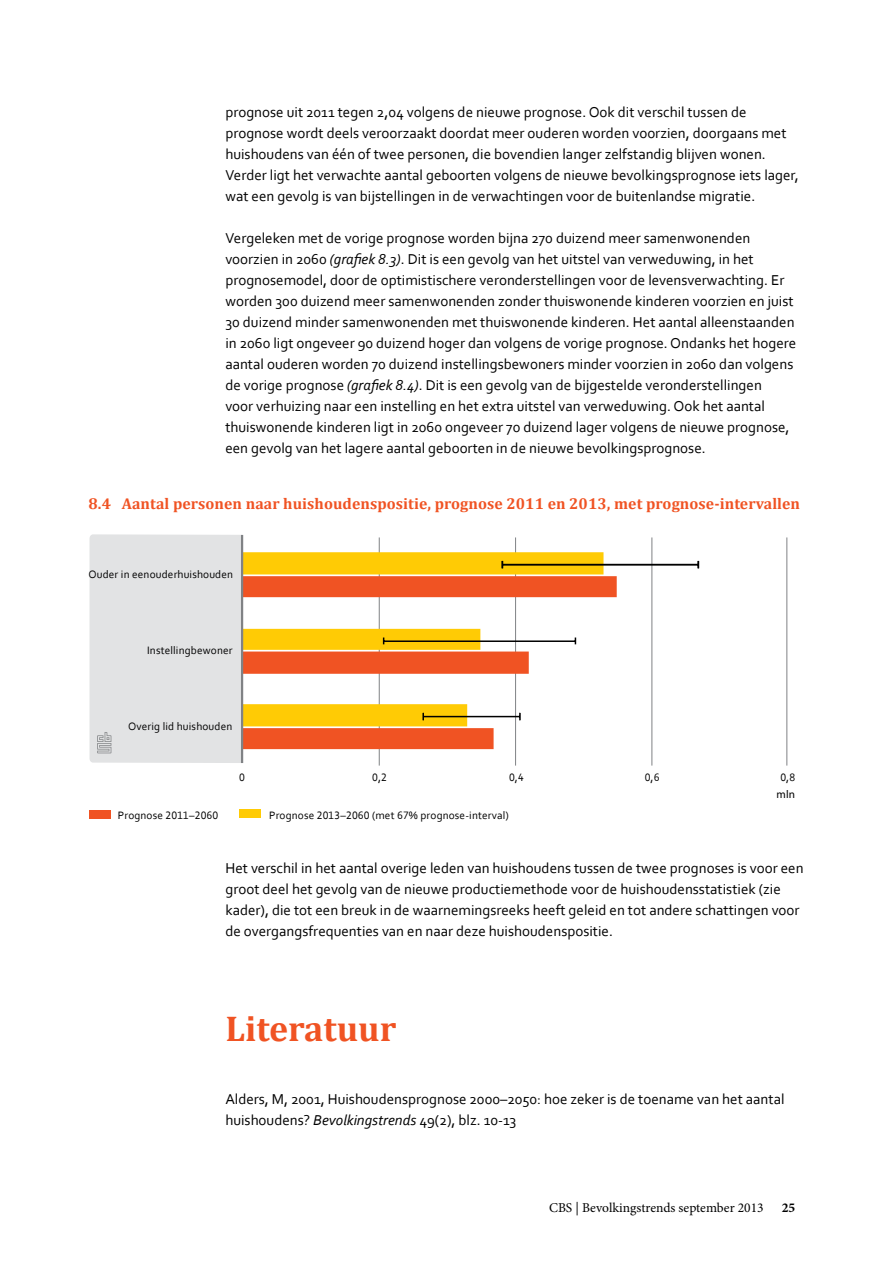
<style>
.page{position:relative;width:893px;height:1263px;background:#fff}
.page>*{position:absolute;margin:0;border:0;box-sizing:border-box;transform-origin:0 0}
.t1{font:700 36px "Cambria";color:#f05323}
.t2{font:700 15.75px "Cambria";letter-spacing:.005em;color:#f05323}
.t3{font:15px/21px "Corbel";color:#000}
.t4{font:13.5px "Minion Pro";color:#000}
.t5{font:700 13.5px "Minion Pro";color:#000}
.t6{font:11.25px "Corbel";letter-spacing:.01em;color:#000}
.t7{font:11.25px "Myriad Pro";color:#000}
.s1{font-style:italic}
</style>
<div class="page">
<div style="left:90px;top:534px;width:151px;height:229px;background:#e2e3e4"></div>
<div style="left:89px;top:810px;width:21px;height:8px;background:#f05323"></div>
<div style="left:240px;top:810px;width:21px;height:8px;background:#ffcb05"></div>
<hr style="left:379px;top:537px;width:1px;height:228px;background:#808285">
<hr style="left:515px;top:537px;width:1px;height:228px;background:#808285">
<hr style="left:652px;top:537px;width:1px;height:228px;background:#808285">
<hr style="left:787px;top:537px;width:1px;height:228px;background:#808285">
<svg style="left:243px;top:576px;width:374px;height:173px"></svg>
<svg style="left:243px;top:552px;width:360px;height:174px"></svg>
<hr style="left:423px;top:716px;width:44px;height:1px;background:#000">
<hr style="left:467px;top:716px;width:53px;height:1px;background:#000">
<svg style="left:422px;top:713px;width:2px;height:7px"></svg>
<svg style="left:519px;top:713px;width:2px;height:7px"></svg>
<hr style="left:384px;top:640px;width:96px;height:2px;background:#000">
<hr style="left:480px;top:640px;width:95px;height:2px;background:#000">
<hr style="left:502px;top:564px;width:101px;height:1px;background:#000">
<hr style="left:603px;top:564px;width:95px;height:1px;background:#000">
<hr style="left:241px;top:535px;width:2px;height:228px;background:#808285">
<p class="t3" style="left:225px;top:101px;width:575px">prognose uit 2011 tegen 2,04 volgens de nieuwe prognose. Ook dit verschil tussen de prognose wordt deels veroorzaakt doordat meer ouderen worden voorzien, doorgaans met huishoudens van één of twee personen, die bovendien langer zelfstandig blijven wonen.<br>Verder ligt het verwachte aantal geboorten volgens de nieuwe bevolkingsprognose iets lager, wat een gevolg is van bijstellingen in de verwachtingen voor de buitenlandse migratie.</p>
<p class="t3" style="left:225px;top:227px;width:572px">Vergeleken met de vorige prognose worden bijna 270 duizend meer samenwonenden voorzien in 2060 <span class="s1">(grafiek 8.3)</span>. Dit is een gevolg van het uitstel van verweduwing, in het prognosemodel, door de optimistischere veronderstellingen voor de levensverwachting. Er worden 300 duizend meer samenwonenden zonder thuiswonende kinderen voorzien en juist 30 duizend minder samenwonenden met thuiswonende kinderen. Het aantal alleenstaanden in 2060 ligt ongeveer 90 duizend hoger dan volgens de vorige prognose. Ondanks het hogere aantal ouderen worden 70 duizend instellingsbewoners minder voorzien in 2060 dan volgens de vorige prognose <span class="s1">(grafiek 8.4)</span>. Dit is een gevolg van de bijgestelde veronderstellingen<br>voor verhuizing naar een instelling en het extra uitstel van verweduwing. Ook het aantal thuiswonende kinderen ligt in 2060 ongeveer 70 duizend lager volgens de nieuwe prognose, een gevolg van het lagere aantal geboorten in de nieuwe bevolkingsprognose.</p>
<p class="t2" style="left:89px;top:494px;width:713px">8.4 Aantal personen naar huishoudenspositie, prognose 2011 en 2013, met prognose-intervallen</p>
<p class="t6" style="left:88px;top:567px;width:146px">Ouder in eenouderhuishouden</p>
<p class="t6" style="left:147px;top:643px;width:87px">Instellingbewoner</p>
<p class="t6" style="left:128px;top:720px;width:106px">Overig lid huishouden</p>
<p class="t6" style="left:239px;top:770px;width:7px">0</p>
<p class="t6" style="left:372px;top:770px;width:16px">0,2</p>
<p class="t6" style="left:509px;top:770px;width:16px">0,4</p>
<p class="t6" style="left:645px;top:770px;width:16px">0,6</p>
<p class="t6" style="left:780px;top:770px;width:16px">0,8</p>
<p class="t7" style="left:777px;top:787px;width:20px">mln</p>
<p class="t6" style="left:118px;top:808px;width:102px">Prognose 2011–2060</p>
<p class="t6" style="left:269px;top:808px;width:241px">Prognose 2013–2060 (met 67% prognose-interval)</p>
<p class="t3" style="left:225px;top:857px;width:580px">Het verschil in het aantal overige leden van huishoudens tussen de twee prognoses is voor een groot deel het gevolg van de nieuwe productiemethode voor de huishoudensstatistiek (zie kader), die tot een breuk in de waarnemingsreeks heeft geleid en tot andere schattingen voor de overgangsfrequenties van en naar deze huishoudenspositie.</p>
<h1 class="t1" style="left:225px;top:1003px;width:172px">Literatuur</h1>
<p class="t3" style="left:225px;top:1088px;width:561px">Alders, M, 2001, Huishoudensprognose 2000–2050: hoe zeker is de toename van het aantal huishoudens? <span class="s1">Bevolkingstrends</span> 49(2), blz. 10-13</p>
<p class="t4" style="left:549px;top:1198px;width:216px">CBS | Bevolkingstrends september 2013</p>
<p class="t5" style="left:782px;top:1198px;width:15px">25</p>
</div>
